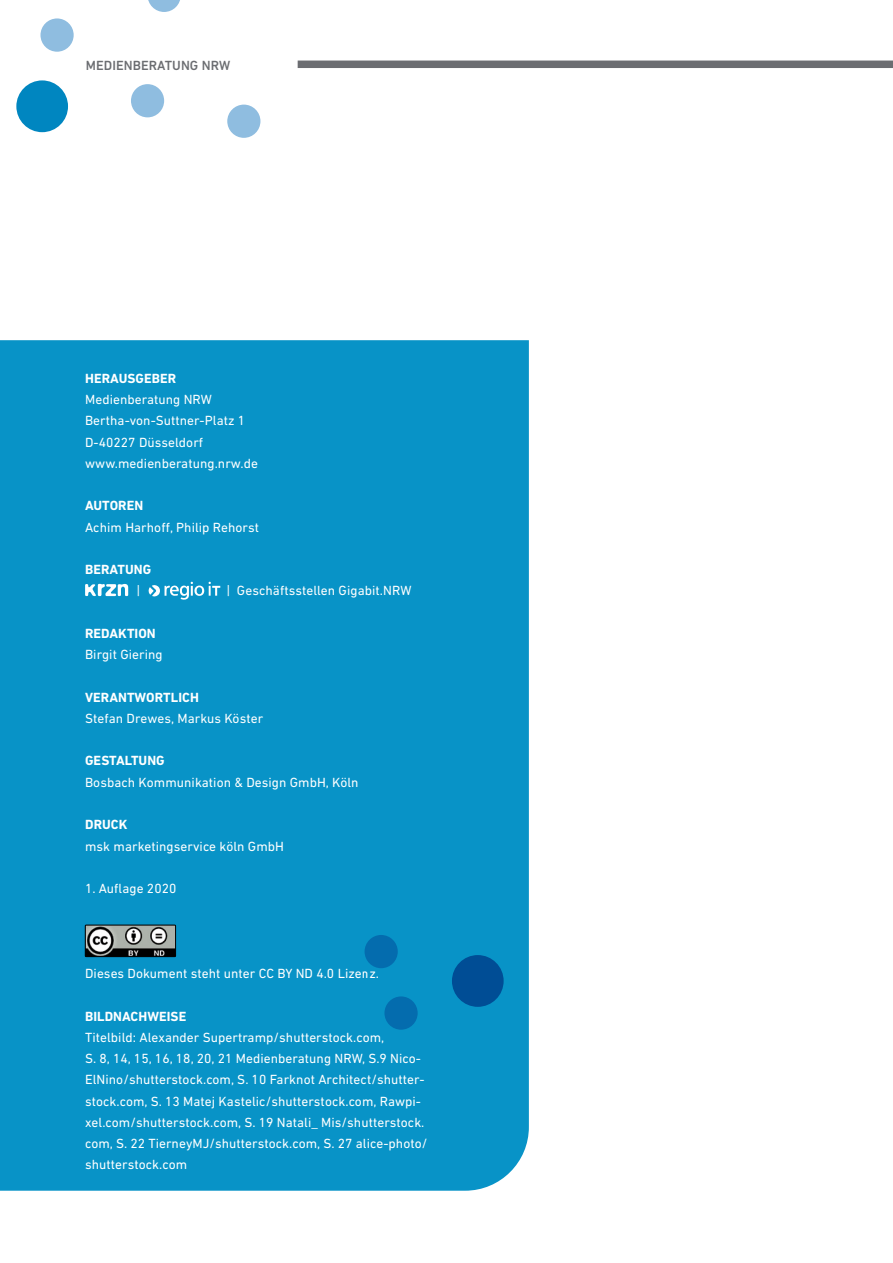
<style>
.page{position:relative;width:893px;height:1263px;background:#fff}
.page>*{position:absolute;margin:0;border:0;box-sizing:border-box;transform-origin:0 0}
._03_Impressum{font:13.5px/21.3px "DIN Next LT Pro";letter-spacing:.005em;color:#fff}
._03_Impressum-2{font:700 13.5px "DIN Next LT Pro";letter-spacing:.005em;color:#fff}
.t1{font:500 13.5px "DIN Next LT Pro";letter-spacing:.005em;color:#6b6d71}
</style>
<div class="page">
<div style="left:301px;top:61px;width:592px;height:7px;background:#6b6d71"></div>
<div style="left:0;top:340px;width:529px;height:851px;background:#0893c7"></div>
<svg style="left:85px;top:584px;width:43px;height:12px"></svg>
<svg style="left:148px;top:582px;width:72px;height:18px"></svg>
<div style="left:384px;top:996px;width:34px;height:34px;background:#046cae;border-radius:50%"></div>
<div style="left:365px;top:935px;width:33px;height:33px;background:#046cae;border-radius:50%"></div>
<div style="left:452px;top:955px;width:52px;height:52px;background:#004d95;border-radius:50%"></div>
<div style="left:131px;top:84px;width:33px;height:33px;background:#8fbde0;border-radius:50%"></div>
<div style="left:40px;top:18px;width:34px;height:34px;background:#8fbde0;border-radius:50%"></div>
<div style="left:16px;top:80px;width:52px;height:52px;background:#0086c0;border-radius:50%"></div>
<svg style="left:148px;top:0;width:32px;height:12px"></svg>
<div style="left:227px;top:105px;width:33px;height:33px;background:#8fbde0;border-radius:50%"></div>
<img style="left:87px;top:927px;width:87px;height:28px">
<div style="left:85px;top:925px;width:91px;height:32px;border:1px solid #000"></div>
<p class="t1" style="left:86px;top:58px;width:146px">MEDIENBERATUNG NRW</p>
<p class="_03_Impressum-2" style="left:85px;top:370px;width:93px">HERAUSGEBER</p>
<p class="_03_Impressum" style="left:85px;top:389px;width:128px">Medienberatung NRW</p>
<p class="_03_Impressum" style="left:85px;top:410px;width:162px">Bertha-von-Suttner-Platz 1</p>
<p class="_03_Impressum" style="left:85px;top:431px;width:120px">D-40227 Düsseldorf</p>
<p class="_03_Impressum" style="left:85px;top:452px;width:174px">www.medienberatung.nrw.de</p>
<p class="_03_Impressum-2" style="left:85px;top:498px;width:60px">AUTOREN</p>
<p class="_03_Impressum" style="left:85px;top:516px;width:175px">Achim Harhoff, Philip Rehorst</p>
<p class="_03_Impressum-2" style="left:85px;top:562px;width:68px">BERATUNG</p>
<p class="_03_Impressum" style="left:136px;top:580px;width:5px">|</p>
<p class="_03_Impressum" style="left:226px;top:580px;width:187px">| Geschäftsstellen Gigabit.NRW</p>
<p class="_03_Impressum-2" style="left:85px;top:625px;width:72px">REDAKTION</p>
<p class="_03_Impressum" style="left:85px;top:644px;width:79px">Birgit Giering</p>
<p class="_03_Impressum-2" style="left:85px;top:689px;width:115px">VERANTWORTLICH</p>
<p class="_03_Impressum" style="left:85px;top:707px;width:180px">Stefan Drewes, Markus Köster</p>
<p class="_03_Impressum-2" style="left:85px;top:753px;width:81px">GESTALTUNG</p>
<p class="_03_Impressum" style="left:85px;top:771px;width:275px">Bosbach Kommunikation &amp; Design GmbH, Köln</p>
<p class="_03_Impressum-2" style="left:85px;top:817px;width:44px">DRUCK</p>
<p class="_03_Impressum" style="left:85px;top:835px;width:200px">msk marketingservice köln GmbH</p>
<p class="_03_Impressum" style="left:85px;top:878px;width:93px">1. Auflage 2020</p>
<p class="_03_Impressum" style="left:85px;top:963px;width:295px">Dieses Dokument steht unter CC BY ND 4.0 Lizenz.</p>
<p class="_03_Impressum-2" style="left:85px;top:1008px;width:103px">BILDNACHWEISE</p>
<p class="_03_Impressum" style="left:85px;top:1026px;width:344px">Titelbild: Alexander Supertramp/shutterstock.com,<br>S. 8, 14, 15, 16, 18, 20, 21 Medienberatung NRW, S.9 Nico-ElNino/shutterstock.com, S. 10 Farknot Architect/shutter&shy;stock.com, S. 13 Matej Kastelic/shutterstock.com, Rawpi&shy;xel.com/shutterstock.com, S. 19 Natali_ Mis/shutterstock. com, S. 22 TierneyMJ/shutterstock.com, S. 27 alice-photo/ shutterstock.com</p>
</div>
